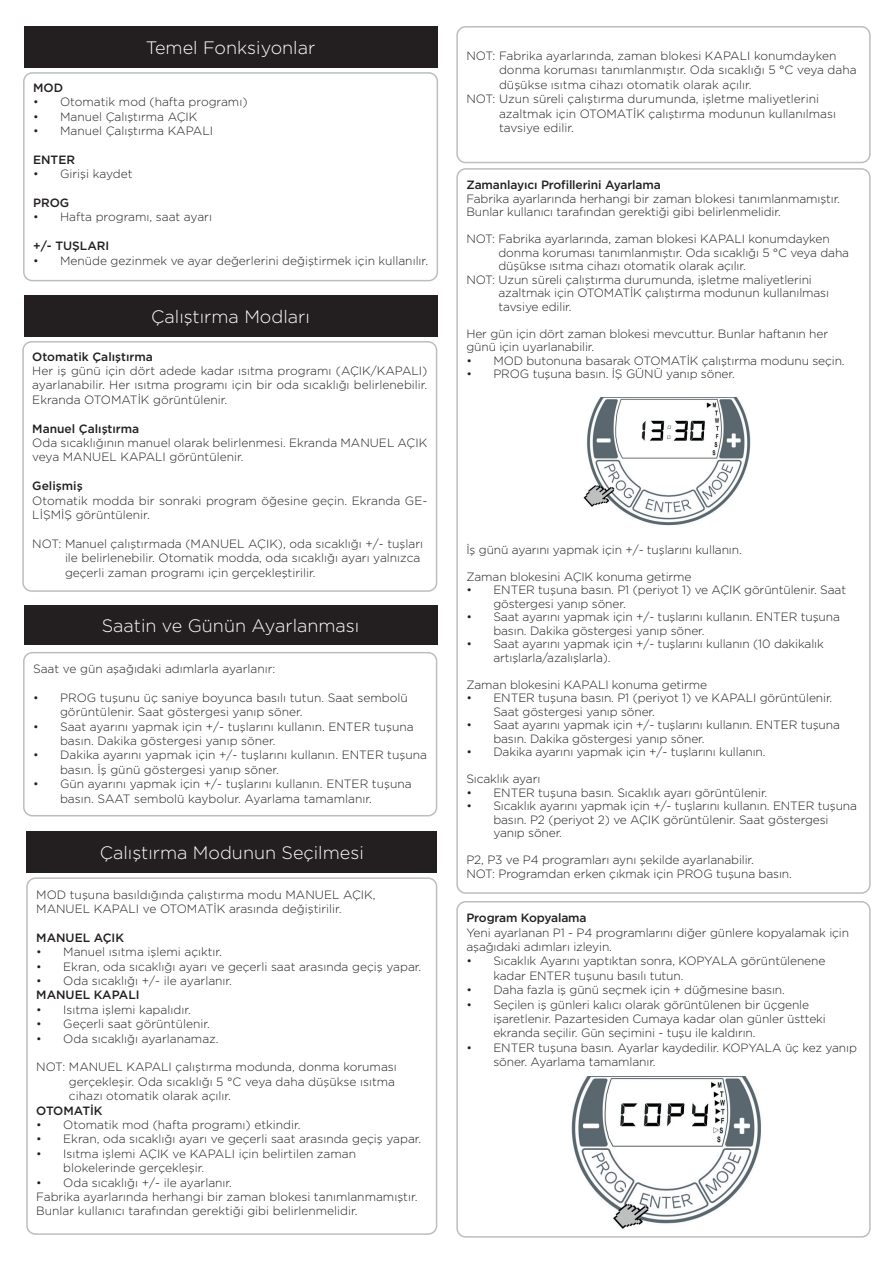
<style>
.page{position:relative;width:893px;height:1263px;background:#fff}
.page>*{position:absolute;margin:0;border:0;box-sizing:border-box;transform-origin:0 0}
.t1{font:300 18px "Gotham";color:#fff}
.t2{font:300 12px/14.4px "Gotham";letter-spacing:-.01em;color:#231f20}
.t3{font:500 12px "Gotham";color:#231f20}
.t4{font:500 12px "Gotham";letter-spacing:-.02em;color:#231f20}
</style>
<div class="page">
<div style="left:23px;top:72px;width:415px;height:209px;border:2px solid #bcbdc0;border-radius:9px"></div>
<div style="left:24px;top:26px;width:413px;height:42px;background:#231f20"></div>
<div style="left:24px;top:295px;width:413px;height:41px;background:#231f20"></div>
<div style="left:22px;top:341px;width:415px;height:251px;border:2px solid #bcbdc0;border-radius:9px"></div>
<div style="left:26px;top:831px;width:411px;height:41px;background:#231f20"></div>
<div style="left:26px;top:877px;width:411px;height:358px;border:2px solid #bcbdc0;border-radius:9px"></div>
<div style="left:24px;top:605px;width:413px;height:40px;background:#231f20"></div>
<div style="left:23px;top:652px;width:414px;height:164px;border:2px solid #bcbdc0;border-radius:9px"></div>
<div style="left:456px;top:26px;width:415px;height:137px;border:2px solid #bcbdc0;border-radius:9px"></div>
<div style="left:456px;top:168px;width:415px;height:726px;border:2px solid #bcbdc0;border-radius:9px"></div>
<div style="left:456px;top:901px;width:415px;height:336px;border:2px solid #bcbdc0;border-radius:9px"></div>
<img style="left:583px;top:397px;width:168px;height:129px">
<img style="left:571px;top:1076px;width:190px;height:153px">
<h1 class="t1" style="left:146px;top:36px;width:171px">Temel Fonksiyonlar</h1>
<p class="t3" style="left:33px;top:80px;width:31px">MOD</p>
<p class="t2" style="left:33px;top:94px;width:216px">• Otomatik mod (hafta programı)</p>
<p class="t2" style="left:33px;top:109px;width:166px">• Manuel Çalıştırma AÇIK</p>
<p class="t2" style="left:33px;top:123px;width:182px">• Manuel Çalıştırma KAPALI</p>
<p class="t3" style="left:33px;top:152px;width:44px">ENTER</p>
<p class="t2" style="left:33px;top:166px;width:101px">• Girişi kaydet</p>
<p class="t3" style="left:33px;top:195px;width:38px">PROG</p>
<p class="t2" style="left:33px;top:210px;width:180px">• Hafta programı, saat ayarı</p>
<p class="t3" style="left:33px;top:238px;width:78px">+/- TUŞLARI</p>
<p class="t2" style="left:33px;top:253px;width:397px">• Menüde gezinmek ve ayar değerlerini değiştirmek için kullanılır.</p>
<h1 class="t1" style="left:151px;top:305px;width:160px">Çalıştırma Modları</h1>
<p class="t3" style="left:32px;top:349px;width:122px">Otomatik Çalıştırma</p>
<p class="t2" style="left:32px;top:363px;width:397px;text-align:justify">Her iş günü için dört adede kadar ısıtma programı (AÇIK/KAPALI) ayarlanabilir. Her ısıtma programı için bir oda sıcaklığı belirlenebilir.<br>Ekranda OTOMATİK görüntülenir.</p>
<p class="t3" style="left:32px;top:421px;width:109px">Manuel Çalıştırma</p>
<p class="t2" style="left:32px;top:435px;width:396px">Oda sıcaklığının manuel olarak belirlenmesi. Ekranda MANUEL AÇIK veya MANUEL KAPALI görüntülenir.</p>
<p class="t3" style="left:32px;top:478px;width:52px">Gelişmiş</p>
<p class="t2" style="left:32px;top:493px;width:396px">Otomatik modda bir sonraki program öğesine geçin. Ekranda GE-<br>LİŞMİŞ görüntülenir.</p>
<p class="t2" style="left:65px;top:536px;width:360px;text-indent:-33px">NOT: Manuel çalıştırmada (MANUEL AÇIK), oda sıcaklığı +/- tuşları ile belirlenebilir. Otomatik modda, oda sıcaklığı ayarı yalnızca geçerli zaman programı için gerçekleştirilir.</p>
<h1 class="t1" style="left:102px;top:615px;width:259px">Saatin ve Günün Ayarlanması</h1>
<p class="t2" style="left:33px;top:661px;width:244px">Saat ve gün aşağıdaki adımlarla ayarlanır:</p>
<p class="t2" style="left:60px;top:690px;width:349px;text-indent:-27px">• PROG tuşunu üç saniye boyunca basılı tutun. Saat sembolü görüntülenir. Saat göstergesi yanıp söner.</p>
<p class="t2" style="left:60px;top:719px;width:355px;text-indent:-27px">• Saat ayarını yapmak için +/- tuşlarını kullanın. ENTER tuşuna basın. Dakika göstergesi yanıp söner.</p>
<p class="t2" style="left:60px;top:748px;width:368px;text-indent:-27px">• Dakika ayarını yapmak için +/- tuşlarını kullanın. ENTER tuşuna basın. İş günü göstergesi yanıp söner.</p>
<p class="t2" style="left:60px;top:776px;width:353px;text-indent:-27px">• Gün ayarını yapmak için +/- tuşlarını kullanın. ENTER tuşuna basın. SAAT sembolü kaybolur. Ayarlama tamamlanır.</p>
<h1 class="t1" style="left:100px;top:841px;width:265px">Çalıştırma Modunun Seçilmesi</h1>
<p class="t2" style="left:36px;top:887px;width:341px">MOD tuşuna basıldığında çalıştırma modu MANUEL AÇIK,<br>MANUEL KAPALI ve OTOMATİK arasında değiştirilir.</p>
<p class="t3" style="left:36px;top:929px;width:89px">MANUEL AÇIK</p>
<p class="t2" style="left:36px;top:944px;width:187px">• Manuel ısıtma işlemi açıktır.</p>
<p class="t2" style="left:36px;top:959px;width:387px">• Ekran, oda sıcaklığı ayarı ve geçerli saat arasında geçiş yapar.</p>
<p class="t2" style="left:36px;top:973px;width:197px">• Oda sıcaklığı +/- ile ayarlanır.</p>
<p class="t3" style="left:36px;top:987px;width:105px">MANUEL KAPALI</p>
<p class="t2" style="left:36px;top:1002px;width:156px">• Isıtma işlemi kapalıdır.</p>
<p class="t2" style="left:36px;top:1016px;width:175px">• Geçerli saat görüntülenir.</p>
<p class="t2" style="left:36px;top:1031px;width:184px">• Oda sıcaklığı ayarlanamaz.</p>
<p class="t2" style="left:69px;top:1059px;width:329px;text-indent:-33px">NOT: MANUEL KAPALI çalıştırma modunda, donma koruması gerçekleşir. Oda sıcaklığı 5 °C veya daha düşükse ısıtma cihazı otomatik olarak açılır.</p>
<p class="t4" style="left:36px;top:1102px;width:68px">OTOMATİK</p>
<p class="t2" style="left:36px;top:1117px;width:266px">• Otomatik mod (hafta programı) etkindir.</p>
<p class="t2" style="left:36px;top:1131px;width:387px">• Ekran, oda sıcaklığı ayarı ve geçerli saat arasında geçiş yapar.</p>
<p class="t2" style="left:63px;top:1146px;width:294px;text-indent:-27px">• Isıtma işlemi AÇIK ve KAPALI için belirtilen zaman blokelerinde gerçekleşir.</p>
<p class="t2" style="left:36px;top:1175px;width:383px">• Oda sıcaklığı +/- ile ayarlanır.<br>Fabrika ayarlarında herhangi bir zaman blokesi tanımlanmamıştır.<br>Bunlar kullanıcı tarafından gerektiği gibi belirlenmelidir.</p>
<p class="t2" style="left:466px;top:48px;width:372px">NOT: Fabrika ayarlarında, zaman blokesi KAPALI konumdayken</p>
<p class="t2" style="left:499px;top:63px;width:359px">donma koruması tanımlanmıştır. Oda sıcaklığı 5 °C veya daha</p>
<p class="t2" style="left:499px;top:77px;width:254px">düşükse ısıtma cihazı otomatik olarak açılır.</p>
<p class="t2" style="left:466px;top:91px;width:354px">NOT: Uzun süreli çalıştırma durumunda, işletme maliyetlerini</p>
<p class="t2" style="left:499px;top:106px;width:339px">azaltmak için OTOMATİK çalıştırma modunun kullanılması</p>
<p class="t2" style="left:499px;top:120px;width:76px">tavsiye edilir.</p>
<p class="t3" style="left:466px;top:177px;width:196px">Zamanlayıcı Profillerini Ayarlama</p>
<p class="t2" style="left:466px;top:191px;width:375px;line-height:13.5px">Fabrika ayarlarında herhangi bir zaman blokesi tanımlanmamıştır.<br>Bunlar kullanıcı tarafından gerektiği gibi belirlenmelidir.</p>
<p class="t2" style="left:466px;top:231px;width:365px">NOT: Fabrika ayarlarında, zaman blokesi KAPALI konumdayken</p>
<p class="t2" style="left:498px;top:245px;width:352px">donma koruması tanımlanmıştır. Oda sıcaklığı 5 °C veya daha</p>
<p class="t2" style="left:498px;top:258px;width:249px">düşükse ısıtma cihazı otomatik olarak açılır.</p>
<p class="t2" style="left:466px;top:272px;width:347px">NOT: Uzun süreli çalıştırma durumunda, işletme maliyetlerini</p>
<p class="t2" style="left:498px;top:285px;width:332px">azaltmak için OTOMATİK çalıştırma modunun kullanılması</p>
<p class="t2" style="left:498px;top:299px;width:75px">tavsiye edilir.</p>
<p class="t2" style="left:466px;top:326px;width:363px;line-height:13.5px">Her gün için dört zaman blokesi mevcuttur. Bunlar haftanın her günü için uyarlanabilir.</p>
<p class="t2" style="left:466px;top:353px;width:380px">• MOD butonuna basarak OTOMATİK çalıştırma modunu seçin.</p>
<p class="t2" style="left:466px;top:366px;width:270px">• PROG tuşuna basın. İŞ GÜNÜ yanıp söner.</p>
<p class="t2" style="left:466px;top:542px;width:277px">İş günü ayarını yapmak için +/- tuşlarını kullanın.</p>
<p class="t2" style="left:466px;top:569px;width:227px">Zaman blokesini AÇIK konuma getirme</p>
<p class="t2" style="left:493px;top:583px;width:354px;line-height:13.5px;text-indent:-27px">• ENTER tuşuna basın. P1 (periyot 1) ve AÇIK görüntülenir. Saat göstergesi yanıp söner.</p>
<p class="t2" style="left:493px;top:610px;width:348px;line-height:13.5px;text-indent:-27px">• Saat ayarını yapmak için +/- tuşlarını kullanın. ENTER tuşuna basın. Dakika göstergesi yanıp söner.</p>
<p class="t2" style="left:493px;top:637px;width:332px;line-height:13.5px;text-indent:-27px">• Saat ayarını yapmak için +/- tuşlarını kullanın (10 dakikalık artışlarla/azalışlarla).</p>
<p class="t2" style="left:466px;top:677px;width:242px">Zaman blokesini KAPALI konuma getirme</p>
<p class="t2" style="left:493px;top:691px;width:340px;line-height:13.5px;text-indent:-27px">• ENTER tuşuna basın. P1 (periyot 1) ve KAPALI görüntülenir.<br>Saat göstergesi yanıp söner.</p>
<p class="t2" style="left:493px;top:718px;width:348px;line-height:13.5px;text-indent:-27px">• Saat ayarını yapmak için +/- tuşlarını kullanın. ENTER tuşuna basın. Dakika göstergesi yanıp söner.</p>
<p class="t2" style="left:466px;top:744px;width:301px">• Dakika ayarını yapmak için +/- tuşlarını kullanın.</p>
<p class="t2" style="left:466px;top:771px;width:75px">Sıcaklık ayarı</p>
<p class="t2" style="left:466px;top:785px;width:302px">• ENTER tuşuna basın. Sıcaklık ayarı görüntülenir.</p>
<p class="t2" style="left:493px;top:799px;width:365px;line-height:13.5px;text-indent:-27px">• Sıcaklık ayarını yapmak için +/- tuşlarını kullanın. ENTER tuşuna basın. P2 (periyot 2) ve AÇIK görüntülenir. Saat göstergesi yanıp söner.</p>
<p class="t2" style="left:466px;top:853px;width:327px;line-height:13.5px">P2, P3 ve P4 programları aynı şekilde ayarlanabilir.<br>NOT: Programdan erken çıkmak için PROG tuşuna basın.</p>
<p class="t3" style="left:466px;top:910px;width:122px">Program Kopyalama</p>
<p class="t2" style="left:466px;top:925px;width:384px">Yeni ayarlanan P1 - P4 programlarını diğer günlere kopyalamak için aşağıdaki adımları izleyin.</p>
<p class="t2" style="left:493px;top:953px;width:333px;text-indent:-27px">• Sıcaklık Ayarını yaptıktan sonra, KOPYALA görüntülenene kadar ENTER tuşunu basılı tutun.</p>
<p class="t2" style="left:466px;top:982px;width:320px">• Daha fazla iş günü seçmek için + düğmesine basın.</p>
<p class="t2" style="left:493px;top:997px;width:334px;text-indent:-27px">• Seçilen iş günleri kalıcı olarak görüntülenen bir üçgenle işaretlenir. Pazartesiden Cumaya kadar olan günler üstteki ekranda seçilir. Gün seçimini - tuşu ile kaldırın.</p>
<p class="t2" style="left:493px;top:1040px;width:365px;text-indent:-27px">• ENTER tuşuna basın. Ayarlar kaydedilir. KOPYALA üç kez yanıp söner. Ayarlama tamamlanır.</p>
</div>
